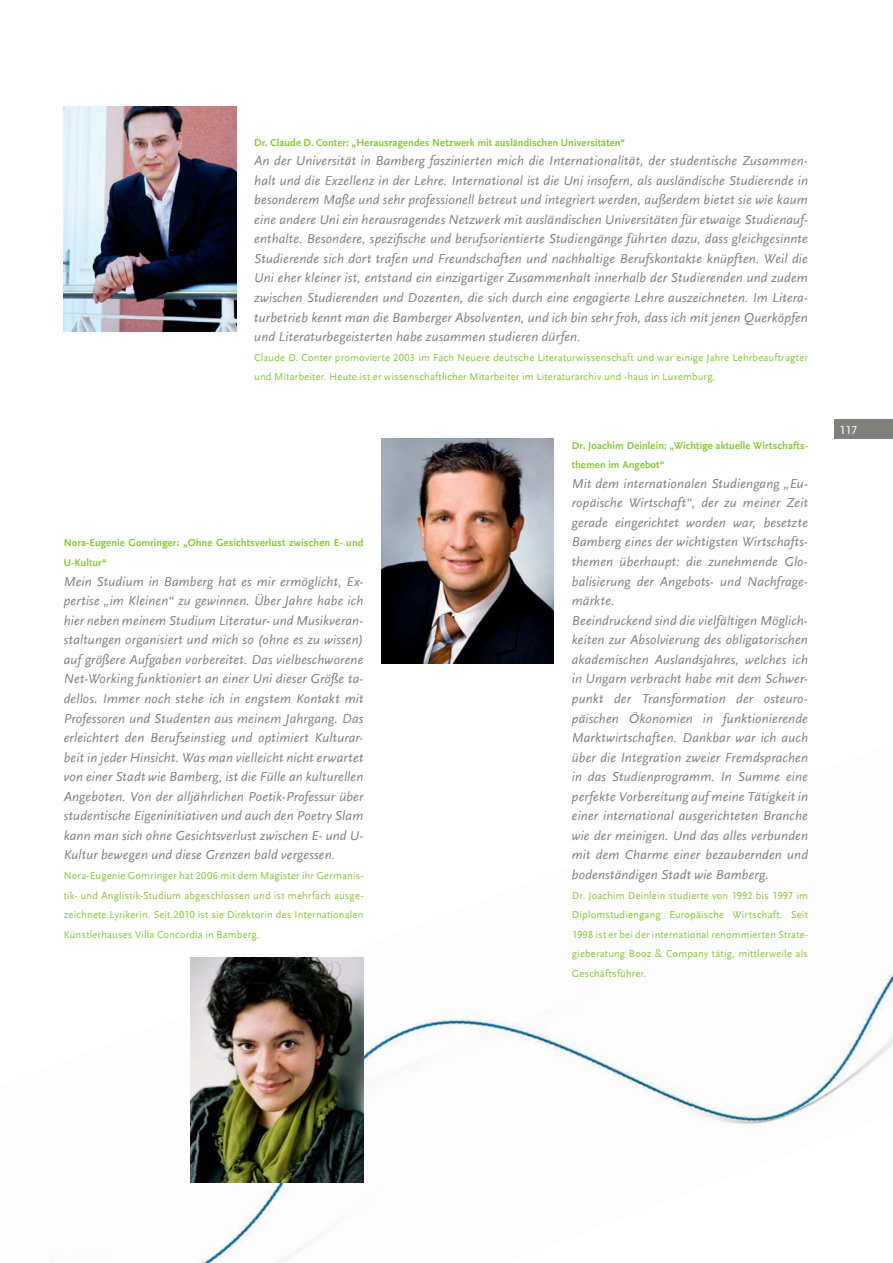
<style>
.page{position:relative;width:893px;height:1263px;background:#fff}
.page>*{position:absolute;margin:0;border:0;box-sizing:border-box;transform-origin:0 0}
.t1{font:italic 13.5px/19.5px "UB Scala Sans";letter-spacing:.01em;color:#81817c;text-align:justify}
.t2{font:12px "UB Scala Sans";color:#fff}
.t3{font:10.5px/19.5px "UB Scala Sans";letter-spacing:.015em;color:#8cc63f;text-align:justify}
.t4{font:700 10.5px/19.5px "UB Scala Sans";letter-spacing:.01em;color:#8cc63f}
</style>
<div class="page">
<div style="left:835px;top:419px;width:58px;height:20px;background:#81817c"></div>
<img style="left:64px;top:106px;width:172px;height:225px">
<img style="left:381px;top:439px;width:173px;height:225px">
<img style="left:190px;top:985px;width:70px;height:278px">
<img style="left:260px;top:957px;width:337px;height:306px">
<img style="left:597px;top:971px;width:296px;height:156px">
<img style="left:572px;top:957px;width:25px;height:3px">
<img style="left:572px;top:969px;width:74px;height:8px">
<img style="left:191px;top:957px;width:172px;height:225px">
<p class="t4" style="left:254px;top:133px;width:372px">Dr. Claude D. Conter: „Herausragendes Netzwerk mit ausländischen Universitäten“</p>
<p class="t1" style="left:254px;top:152px;width:555px">An der Universität in Bamberg faszinierten mich die Internationalität, der studentische Zusammen&shy;halt und die Exzellenz in der Lehre. International ist die Uni insofern, als ausländische Studierende in besonderem Maße und sehr professionell betreut und integriert werden, außerdem bietet sie wie kaum eine andere Uni ein herausragendes Netzwerk mit ausländischen Universitäten für etwaige Studienauf&shy;enthalte. Besondere, spezifische und berufsorientierte Studiengänge führten dazu, dass gleichgesinnte Studierende sich dort trafen und Freundschaften und nachhaltige Berufskontakte knüpften. Weil die Uni eher kleiner ist, entstand ein einzigartiger Zusammenhalt innerhalb der Studierenden und zudem zwischen Studierenden und Dozenten, die sich durch eine engagierte Lehre auszeichneten. Im Litera&shy;turbetrieb kennt man die Bamberger Absolventen, und ich bin sehr froh, dass ich mit jenen Querköpfen und Literaturbegeisterten habe zusammen studieren dürfen.</p>
<p class="t3" style="left:254px;top:348px;width:555px">Claude D. Conter promovierte 2003 im Fach Neuere deutsche Literaturwissenschaft und war einige Jahre Lehrbeauftragter und Mitarbeiter. Heute ist er wissenschaftlicher Mitarbeiter im Literaturarchiv und -haus in Luxemburg.</p>
<p class="t4" style="left:572px;top:436px;width:238px">Dr. Joachim Deinlein: „Wichtige aktuelle Wirtschafts&shy;themen im Angebot“</p>
<p class="t1" style="left:572px;top:475px;width:238px;text-align:left">Mit dem internationalen Studiengang „Eu&shy;ropäische Wirtschaft“, der zu meiner Zeit gerade eingerichtet worden war, besetzte Bamberg eines der wichtigsten Wirtschafts&shy;themen überhaupt: die zunehmende Glo&shy;balisierung der Angebots- und Nachfrage&shy;märkte.<br>Beeindruckend sind die vielfältigen Möglich&shy;keiten zur Absolvierung des obligatorischen akademischen Auslandsjahres, welches ich in Ungarn verbracht habe mit dem Schwer&shy;punkt der Transformation der osteuro&shy;päischen Ökonomien in funktionierende Marktwirtschaften. Dankbar war ich auch über die Integration zweier Fremdsprachen in das Studienprogramm. In Summe eine perfekte Vorbereitung auf meine Tätigkeit in einer international ausgerichteten Branche wie der meinigen. Und das alles verbunden mit dem Charme einer bezaubernden und</p>
<p class="t4" style="left:64px;top:534px;width:301px">Nora-Eugenie Gomringer: „Ohne Gesichtsverlust zwischen E- und<br>U-Kultur“</p>
<p class="t1" style="left:64px;top:573px;width:301px">Mein Studium in Bamberg hat es mir ermöglicht, Ex&shy;pertise „im Kleinen“ zu gewinnen. Über Jahre habe ich hier neben meinem Studium Literatur- und Musikveran&shy;staltungen organisiert und mich so (ohne es zu wissen) auf größere Aufgaben vorbereitet. Das vielbeschworene Net-Working funktioniert an einer Uni dieser Größe ta&shy;dellos. Immer noch stehe ich in engstem Kontakt mit Professoren und Studenten aus meinem Jahrgang. Das erleichtert den Berufseinstieg und optimiert Kulturar&shy;beit in jeder Hinsicht. Was man vielleicht nicht erwartet von einer Stadt wie Bamberg, ist die Fülle an kulturellen Angeboten. Von der alljährlichen Poetik-Professur über studentische Eigeninitiativen und auch den Poetry Slam kann man sich ohne Gesichtsverlust zwischen E- und U-Kultur bewegen und diese Grenzen bald vergessen.</p>
<p class="t3" style="left:64px;top:867px;width:301px">Nora-Eugenie Gomringer hat 2006 mit dem Magister ihr Germanis&shy;tik- und Anglistik-Studium abgeschlossen und ist mehrfach ausge&shy;zeichnete Lyrikerin. Seit 2010 ist sie Direktorin des Internationalen Künstlerhauses Villa Concordia in Bamberg.</p>
<p class="t1" style="left:572px;top:866px;width:199px">bodenständigen Stadt wie Bamberg.</p>
<p class="t3" style="left:572px;top:886px;width:238px">Dr. Joachim Deinlein studierte von 1992 bis 1997 im Diplomstudiengang Europäische Wirtschaft. Seit 1998 ist er bei der international renommierten Strate&shy;gieberatung Booz &amp; Company tätig, mittlerweile als Geschäftsführer.</p>
<p class="t2" style="left:839px;top:425px;width:19px">117</p>
</div>
